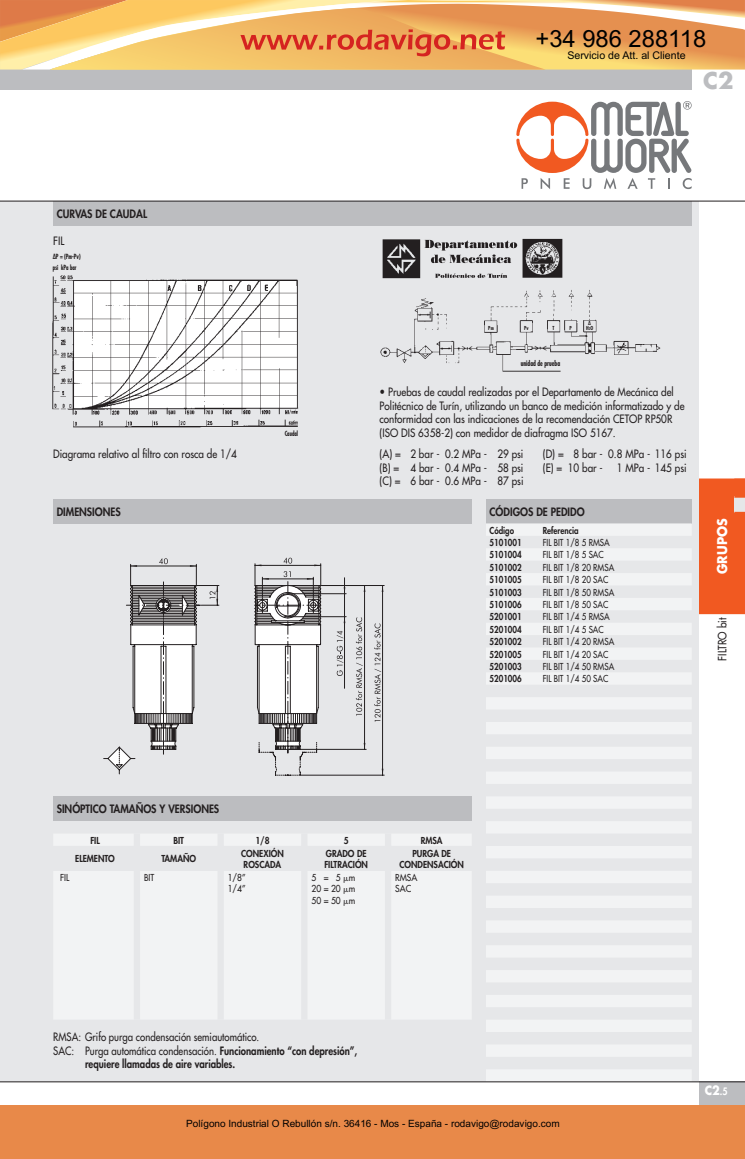
<style>
.page{position:relative;width:745px;height:1159px;background:#fff}
.page>*{position:absolute;margin:0;border:0;box-sizing:border-box;transform-origin:0 0}
.t1{font:23.75px "Arial";color:#000}
.t2{font:700 22.5px "Futura Std";color:#bcbdc0}
.t3{font:700 13.12px "Futura Std";color:#fff;scale:.95 1}
.t4{font:700 12.5px "Futura Std";color:#fff;scale:.9 1}
.t5{font:500 11.25px/13.5px "Futura Std";color:#231f20;scale:.88 1}
.t6{font:500 11.25px "Futura Std";color:#231f20;scale:.85 1}
.t7{font:800 11.25px "Futura Std";color:#231f20;scale:.9 1}
.t8{font:800 11.25px "Futura Std";color:#231f20;scale:.85 1}
.t9{font:500 11.25px "Futura Std";color:#231f20;scale:.9 1}
.t10{font:10.62px "Arial";color:#000}
.t11{font:10px "Arial";color:#000}
.t12{font:500 9.38px "Futura Std";color:#231f20;scale:.85 1}
.t13{font:800 9.38px "Futura Std";color:#231f20;scale:.85 1}
.t14{font:800 9.38px/11.2px "Futura Std";color:#231f20;scale:.9 1}
.t15{font:500 9.38px/11.2px "Futura Std";color:#231f20;scale:.9 1}
.t16{font:700 condensed 7.5px "Futura Std";color:#231f20;scale:.85 1}
.t17{font:700 condensed 7px/11.5px "Futura Std";color:#231f20;scale:.8 1}
.t18{font:700 condensed 5.38px "Futura Std";color:#231f20;scale:.9 1}
.s1{font-size:3.75px}
.s2{font-family:"Mathematical Pi One";font-weight:400}
.s3{font-weight:800}
.s4{font-weight:800;font-size:10px}
</style>
<div class="page">
<div style="left:698px;top:1081px;width:46px;height:25px;background:#bcbdc0"></div>
<div style="left:0;top:54px;width:691px;height:35px;background:#bcbdc0"></div>
<svg style="left:516px;top:101px;width:175px;height:88px"></svg>
<div style="left:698px;top:478px;width:46px;height:137px;background:#f15921"></div>
<hr style="left:698px;top:614px;width:46px;height:2px;background:#fff">
<div style="left:733px;top:496px;width:11px;height:17px;background:#e6e7e9"></div>
<svg style="left:733px;top:496px;width:11px;height:2px"></svg>
<div style="left:0;top:201px;width:698px;height:880px;background:#e6e7e9"></div>
<div style="left:53px;top:201px;width:638px;height:25px;background:#bcbdc0"></div>
<hr style="left:0;top:201px;width:744px;height:1px;background:#231f20">
<div style="left:53px;top:498px;width:418px;height:25px;background:#bcbdc0"></div>
<div style="left:485px;top:498px;width:206px;height:25px;background:#bcbdc0"></div>
<svg style="left:486px;top:523px;width:205px;height:558px"></svg>
<hr style="left:0;top:1081px;width:744px;height:1px;background:#231f20">
<img style="left:52px;top:275px;width:247px;height:153px">
<svg style="left:374px;top:623px;width:7px;height:99px"></svg>
<svg style="left:355px;top:617px;width:7px;height:99px"></svg>
<svg style="left:108px;top:558px;width:214px;height:217px"></svg>
<hr style="left:344px;top:578px;width:1px;height:110px;background:#231f20">
<hr style="left:288px;top:616px;width:58px;height:1px;background:#231f20">
<hr style="left:288px;top:593px;width:58px;height:1px;background:#231f20">
<svg style="left:336px;top:631px;width:7px;height:45px"></svg>
<hr style="left:364px;top:585px;width:1px;height:164px;background:#231f20">
<hr style="left:288px;top:749px;width:78px;height:1px;background:#231f20">
<hr style="left:382px;top:585px;width:1px;height:190px;background:#231f20">
<hr style="left:321px;top:585px;width:63px;height:1px;background:#231f20">
<hr style="left:300px;top:775px;width:84px;height:1px;background:#231f20">
<img style="left:380px;top:238px;width:280px;height:134px">
<svg style="left:424px;top:240px;width:93px;height:23px"></svg>
<svg style="left:435px;top:273px;width:72px;height:5px"></svg>
<div style="left:53px;top:796px;width:418px;height:25px;background:#bcbdc0"></div>
<div style="left:54px;top:834px;width:417px;height:185px;background:#f2f3f4"></div>
<svg style="left:54px;top:846px;width:417px;height:25px"></svg>
<div style="left:134px;top:833px;width:6px;height:13px;background:#e6e7e9"></div>
<div style="left:134px;top:846px;width:6px;height:25px;background:#e6e7e9"></div>
<div style="left:134px;top:871px;width:6px;height:148px;background:#e6e7e9"></div>
<div style="left:217px;top:833px;width:7px;height:13px;background:#e6e7e9"></div>
<div style="left:217px;top:846px;width:7px;height:25px;background:#e6e7e9"></div>
<div style="left:217px;top:871px;width:7px;height:148px;background:#e6e7e9"></div>
<div style="left:301px;top:833px;width:6px;height:13px;background:#e6e7e9"></div>
<div style="left:301px;top:846px;width:6px;height:25px;background:#e6e7e9"></div>
<div style="left:301px;top:871px;width:6px;height:148px;background:#e6e7e9"></div>
<div style="left:385px;top:833px;width:6px;height:13px;background:#e6e7e9"></div>
<div style="left:385px;top:846px;width:6px;height:25px;background:#e6e7e9"></div>
<div style="left:385px;top:871px;width:6px;height:148px;background:#e6e7e9"></div>
<div style="left:0;top:1105px;width:744px;height:54px;background:#e88949"></div>
<svg style="left:0;top:0;width:744px;height:70px;background:#f0b56e"></svg>
<h1 class="t1" style="left:535px;top:22px;width:172px">+34 986 288118</h1>
<p class="t10" style="left:567px;top:48px;width:120px">Servicio de Att. al Cliente</p>
<h2 class="t2" style="left:702px;top:66px;width:32px">C2</h2>
<p class="t7" style="left:57px;top:207px;width:102px">CURVAS DE CAUDAL</p>
<p class="t9" style="left:53px;top:234px;width:14px">FIL</p>
<p class="t17" style="left:53px;top:250px;width:36px">∆P = (Pm-Pv) psi kPa bar</p>
<p class="t5" style="left:53px;top:447px;width:210px">Diagrama relativo al filtro con rosca de 1/4</p>
<p class="t7" style="left:57px;top:504px;width:73px">DIMENSIONES</p>
<p class="t17" style="left:284px;top:427px;width:18px">Caudal</p>
<p class="t18" style="left:587px;top:319px;width:5px">∆</p>
<p class="t18" style="left:488px;top:325px;width:8px">Pm</p>
<p class="t18" style="left:524px;top:324px;width:7px">Pv</p>
<p class="t18" style="left:552px;top:324px;width:4px">T</p>
<p class="t18" style="left:569px;top:324px;width:4px">P</p>
<p class="t18" style="left:585px;top:325px;width:9px">H<span class="s1">2</span>O</p>
<p class="t16" style="left:520px;top:359px;width:48px">unidad de prueba</p>
<p class="t5" style="left:379px;top:385px;width:348px">• Pruebas de caudal realizadas por el Departamento de Mecánica del Politécnico de Turín, utilizando un banco de medición informatizado y de conformidad con las indicaciones de la recomendación CETOP RP50R (ISO DIS 6358-2) con medidor de diafragma ISO 5167.</p>
<p class="t5" style="left:379px;top:447px;width:165px;text-align:justify">(A) = 2 bar - 0.2 MPa - 29 psi (B) = 4 bar - 0.4 MPa - 58 psi (C) = 6 bar - 0.6 MPa - 87 psi</p>
<p class="t5" style="left:542px;top:447px;width:165px">(D) = 8 bar - 0.8 MPa - 116 psi (E) = 10 bar - 1 MPa - 145 psi</p>
<p class="t7" style="left:489px;top:504px;width:107px">CÓDIGOS DE PEDIDO</p>
<p class="t13" style="left:489px;top:524px;width:30px">Código</p>
<p class="t13" style="left:542px;top:524px;width:44px">Referencia</p>
<p class="t13" style="left:489px;top:536px;width:39px">5101001</p>
<p class="t12" style="left:542px;top:536px;width:80px">FIL BIT 1/8 5 RMSA</p>
<p class="t13" style="left:489px;top:549px;width:39px">5101004</p>
<p class="t12" style="left:542px;top:549px;width:73px">FIL BIT 1/8 5 SAC</p>
<p class="t13" style="left:489px;top:561px;width:39px">5101002</p>
<p class="t12" style="left:542px;top:561px;width:86px">FIL BIT 1/8 20 RMSA</p>
<p class="t13" style="left:489px;top:574px;width:39px">5101005</p>
<p class="t12" style="left:542px;top:574px;width:79px">FIL BIT 1/8 20 SAC</p>
<p class="t13" style="left:489px;top:586px;width:39px">5101003</p>
<p class="t12" style="left:542px;top:586px;width:86px">FIL BIT 1/8 50 RMSA</p>
<p class="t13" style="left:489px;top:598px;width:39px">5101006</p>
<p class="t12" style="left:542px;top:598px;width:79px">FIL BIT 1/8 50 SAC</p>
<p class="t13" style="left:489px;top:611px;width:39px">5201001</p>
<p class="t12" style="left:542px;top:611px;width:80px">FIL BIT 1/4 5 RMSA</p>
<p class="t13" style="left:489px;top:623px;width:39px">5201004</p>
<p class="t12" style="left:542px;top:623px;width:73px">FIL BIT 1/4 5 SAC</p>
<p class="t13" style="left:489px;top:636px;width:39px">5201002</p>
<p class="t12" style="left:542px;top:636px;width:86px">FIL BIT 1/4 20 RMSA</p>
<p class="t13" style="left:489px;top:648px;width:39px">5201005</p>
<p class="t12" style="left:542px;top:648px;width:79px">FIL BIT 1/4 20 SAC</p>
<p class="t13" style="left:489px;top:660px;width:39px">5201003</p>
<p class="t12" style="left:542px;top:660px;width:86px">FIL BIT 1/4 50 RMSA</p>
<p class="t13" style="left:489px;top:673px;width:39px">5201006</p>
<p class="t12" style="left:542px;top:673px;width:79px">FIL BIT 1/4 50 SAC</p>
<p class="t3" style="left:713px;top:574px;width:60px;rotate:-90deg">GRUPOS</p>
<p class="t9" style="left:715px;top:660px;width:49px;rotate:-90deg">FILTRO bit</p>
<p class="t7" style="left:57px;top:802px;width:182px">SINÓPTICO TAMAÑOS Y VERSIONES</p>
<p class="t14" style="left:90px;top:834px;width:12px">FIL</p>
<p class="t14" style="left:173px;top:834px;width:13px">BIT</p>
<p class="t14" style="left:255px;top:834px;width:17px">1/8</p>
<p class="t14" style="left:343px;top:834px;width:7px">5</p>
<p class="t14" style="left:420px;top:834px;width:26px">RMSA</p>
<p class="t14" style="left:75px;top:853px;width:46px">ELEMENTO</p>
<p class="t14" style="left:161px;top:853px;width:40px">TAMAÑO</p>
<p class="t14" style="left:241px;top:847px;width:49px">CONEXIÓN<br>ROSCADA</p>
<p class="t14" style="left:324px;top:847px;width:50px">GRADO DE<br>FILTRACIÓN</p>
<p class="t14" style="left:399px;top:847px;width:73px;text-align:center">PURGA DE<br>CONDENSACIÓN</p>
<p class="t15" style="left:60px;top:872px;width:12px">FIL</p>
<p class="t15" style="left:144px;top:872px;width:13px">BIT</p>
<p class="t15" style="left:227px;top:872px;width:22px">1/8”<br>1/4”</p>
<p class="t15" style="left:311px;top:872px;width:50px;text-align:justify">5 = 5 <span class="s2">M</span>m 20 = 20 <span class="s2">M</span>m 50 = 50 <span class="s2">M</span>m</p>
<p class="t15" style="left:395px;top:872px;width:26px">RMSA<br>SAC</p>
<p class="t6" style="left:53px;top:1030px;width:244px">RMSA: Grifo purga condensación semiautomático.</p>
<p class="t6" style="left:53px;top:1043px;width:359px">SAC: Purga automática condensación. <span class="s3">Funcionamiento “con depresión”,</span></p>
<p class="t8" style="left:85px;top:1057px;width:178px">requiere llamadas de aire variables.</p>
<p class="t11" style="left:186px;top:1117px;width:375px">Polígono Industrial O Rebullón s/n. 36416 - Mos - España - rodavigo@rodavigo.com</p>
<p class="t4" style="left:704px;top:1082px;width:27px">C2<span class="s4">.5</span></p>
</div>
